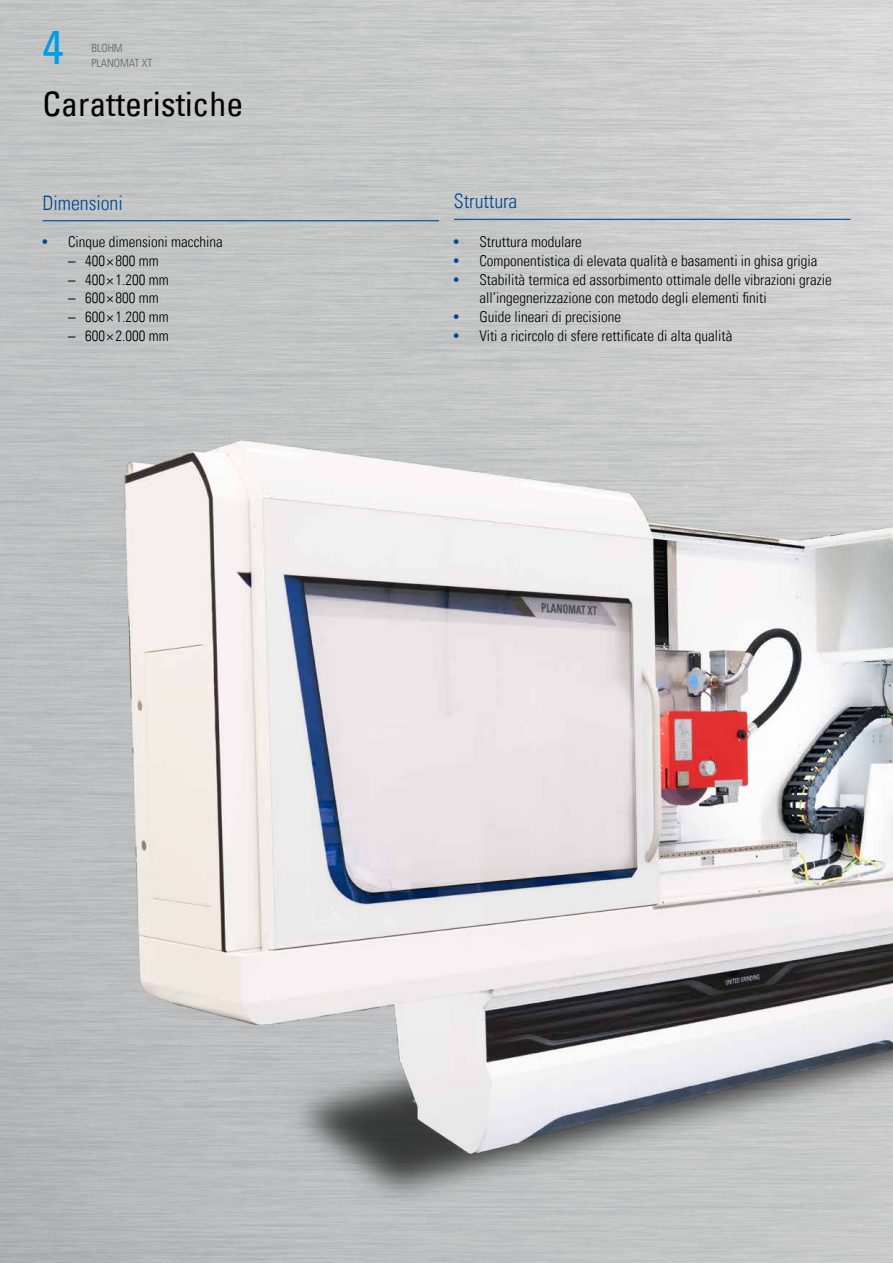
<style>
.page{position:relative;width:893px;height:1263px;background:#fff}
.page>*{position:absolute;margin:0;border:0;box-sizing:border-box;transform-origin:0 0}
.t1{font:condensed 48px "Univers Com 57";color:#009fe3}
.t2{font:condensed 33.75px "Univers Com 57";color:#000}
.t3{font:19.95px "Univers Com 47 Light Cond";letter-spacing:-.005em;color:#004994}
.t4{font:15px/18.8px "Univers Com 47 Light Cond";color:#000}
.t5{font:11.25px/15px "Univers Com 47 Light Cond";color:#646363}
.s1{font-family:"Univers Com 57";font-stretch:condensed;color:#004994}
.s2{font-family:"Univers Com 57";font-stretch:condensed}
</style>
<div class="page">
<img style="left:2px;top:350px;width:891px;height:908px">
<hr style="left:43px;top:220px;width:396px;height:1px;background:#004994">
<hr style="left:454px;top:219px;width:396px;height:1px;background:#004994">
<h1 class="t1" style="left:43px;top:17px;width:23px">4</h1>
<p class="t5" style="left:91px;top:41px;width:63px">BLOHM<br>PLANOMAT XT</p>
<h2 class="t2" style="left:43px;top:82px;width:202px">Caratteristiche</h2>
<h3 class="t3" style="left:43px;top:191px;width:82px">Dimensioni</h3>
<p class="t4" style="left:43px;top:232px;width:182px"><span class="s1">•</span> Cinque dimensioni macchina</p>
<p class="t4" style="left:68px;top:251px;width:92px"><span class="s2">–</span> 400 × 800 mm</p>
<p class="t4" style="left:68px;top:270px;width:102px"><span class="s2">–</span> 400 × 1.200 mm</p>
<p class="t4" style="left:68px;top:289px;width:92px"><span class="s2">–</span> 600 × 800 mm</p>
<p class="t4" style="left:68px;top:307px;width:102px"><span class="s2">–</span> 600 × 1.200 mm</p>
<p class="t4" style="left:68px;top:326px;width:102px"><span class="s2">–</span> 600 × 2.000 mm</p>
<h3 class="t3" style="left:454px;top:189px;width:65px">Struttura</h3>
<p class="t4" style="left:454px;top:232px;width:129px"><span class="s1">•</span> Struttura modulare</p>
<p class="t4" style="left:454px;top:251px;width:365px"><span class="s1">•</span> Componentistica di elevata qualità e basamenti in ghisa grigia</p>
<p class="t4" style="left:479px;top:270px;width:354px;text-indent:-26px"><span class="s1">•</span> Stabilità termica ed assorbimento ottimale delle vibrazioni grazie all’ingegnerizzazione con metodo degli elementi finiti</p>
<p class="t4" style="left:454px;top:307px;width:169px"><span class="s1">•</span> Guide lineari di precisione</p>
<p class="t4" style="left:454px;top:326px;width:280px"><span class="s1">•</span> Viti a ricircolo di sfere rettificate di alta qualità</p>
</div>
